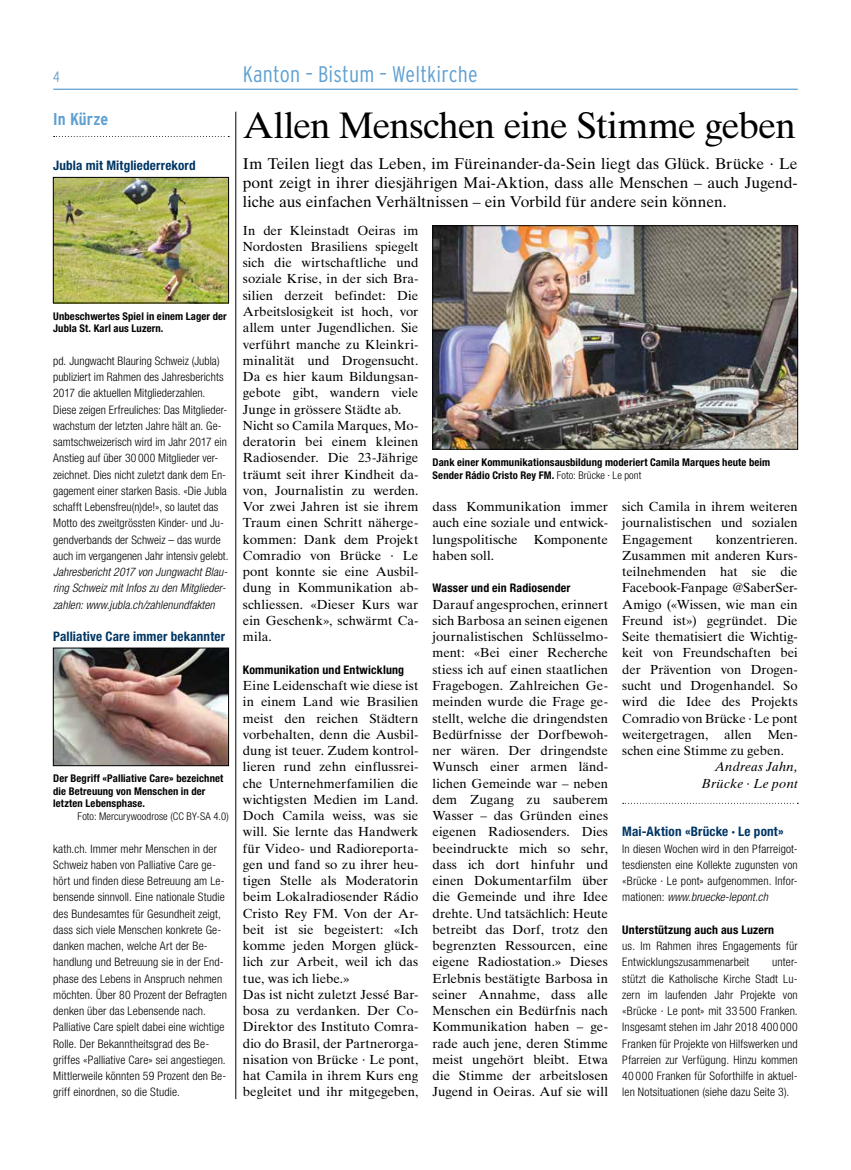
<style>
.page{position:relative;width:851px;height:1170px;background:#fff}
.page>*{position:absolute;margin:0;border:0;box-sizing:border-box;transform-origin:0 0}
.t1{font:36.88px "Times Ten LT Std";letter-spacing:-.035em;color:#000}
.t2{font:300 condensed 22.5px "Interstate";letter-spacing:.01em;color:#5fa0d2}
.t3{font:700 condensed 17.12px "Interstate";letter-spacing:.005em;color:#5fa0d2}
.t4{font:15.62px/18.8px "Times Ten LT Std";letter-spacing:-.005em;color:#000;text-align:justify}
.t5{font:300 condensed 15px "Interstate";color:#5fa0d2}
.t6{font:13.12px/16.2px "Times Ten LT Std";letter-spacing:-.005em;color:#000;text-align:justify}
.t7{font:700 condensed 13.12px "Helvetica Neue LT Std";letter-spacing:.01em;color:#003664}
.t8{font:italic 13.12px/16.2px "Times Ten LT Std";letter-spacing:.01em;color:#000;text-align:right}
.t9{font:700 condensed 11.88px "Helvetica Neue LT Std";letter-spacing:.015em;color:#000}
.t10{font:300 condensed 11.75px/16.2px "Helvetica Neue LT Std";letter-spacing:.01em;color:#000}
.t11{font:italic 300 condensed 11.75px/16.2px "Helvetica Neue LT Std";letter-spacing:.01em;color:#000}
.t12{font:700 condensed 10.62px/12.8px "Helvetica Neue LT Std";letter-spacing:.01em;color:#000}
.t13{font:300 condensed 10.62px "Helvetica Neue LT Std";letter-spacing:.01em;color:#000}
.s1{font-weight:300}
.s2{font-style:italic}
</style>
<div class="page">
<hr style="left:235px;top:112px;width:1px;height:986px;background:#000">
<hr style="left:53px;top:89px;width:744px;height:1px;background:#5fa0d2">
<img style="left:434px;top:227px;width:361px;height:220px">
<div style="left:432px;top:225px;width:365px;height:224px;border:1px solid #000"></div>
<svg style="left:54px;top:136px;width:175px;height:1px"></svg>
<img style="left:55px;top:650px;width:172px;height:113px">
<div style="left:53px;top:648px;width:176px;height:117px;border:1px solid #000"></div>
<img style="left:55px;top:179px;width:172px;height:122px">
<div style="left:53px;top:177px;width:176px;height:126px;border:1px solid #000"></div>
<svg style="left:622px;top:802px;width:176px;height:1px"></svg>
<p class="t5" style="left:53px;top:68px;width:8px">4</p>
<h2 class="t2" style="left:243px;top:62px;width:236px">Kanton – Bistum – Weltkirche</h2>
<h1 class="t1" style="left:243px;top:104px;width:554px">Allen Menschen eine Stimme geben</h1>
<p class="t4" style="left:243px;top:154px;width:556px">Im Teilen liegt das Leben, im Füreinander-da-Sein liegt das Glück. Brücke ∙ Le pont zeigt in ihrer diesjährigen Mai-Aktion, dass alle Menschen – auch Jugend&shy;liche aus einfachen Verhältnissen – ein Vorbild für andere sein können.</p>
<p class="t6" style="left:243px;top:222px;width:177px;text-align:left">In der Kleinstadt Oeiras im<br>Nordosten Brasiliens spiegelt sich die wirtschaftliche und soziale Krise, in der sich Bra&shy;silien derzeit befindet: Die<br>Arbeitslosigkeit ist hoch, vor allem unter Jugendlichen. Sie verführt manche zu Kleinkri&shy;minalität und Drogensucht.<br>Da es hier kaum Bildungsan&shy;gebote gibt, wandern viele<br>Junge in grössere Städte ab.<br>Nicht so Camila Marques, Mo&shy;deratorin bei einem kleinen<br>Radiosender. Die 23-Jährige träumt seit ihrer Kindheit da&shy;von, Journalistin zu werden.<br>Vor zwei Jahren ist sie ihrem<br>Traum einen Schritt näherge&shy;kommen: Dank dem Projekt<br>Comradio von Brücke ∙ Le pont konnte sie eine Ausbil&shy;dung in Kommunikation ab&shy;schliessen. «Dieser Kurs war ein Geschenk», schwärmt Ca&shy;mila.</p>
<p class="t9" style="left:243px;top:662px;width:163px">Kommunikation und Entwicklung</p>
<p class="t6" style="left:243px;top:677px;width:177px;text-align:left">Eine Leidenschaft wie diese ist in einem Land wie Brasilien meist den reichen Städtern vorbehalten, denn die Ausbil&shy;dung ist teuer. Zudem kontrol&shy;lieren rund zehn einflussrei&shy;che Unternehmerfamilien die wichtigsten Medien im Land.<br>Doch Camila weiss, was sie will. Sie lernte das Handwerk für Video- und Radioreporta&shy;gen und fand so zu ihrer heu&shy;tigen Stelle als Moderatorin beim Lokalradiosender Rádio<br>Cristo Rey FM. Von der Ar&shy;beit ist sie begeistert: «Ich komme jeden Morgen glück&shy;lich zur Arbeit, weil ich das tue, was ich liebe.»<br>Das ist nicht zuletzt Jessé Bar&shy;bosa zu verdanken. Der Co-<br>Direktor des Instituto Comra&shy;dio do Brasil, der Partnerorga&shy;nisation von Brücke ∙ Le pont, hat Camila in ihrem Kurs eng begleitet und ihr mitgegeben,</p>
<h3 class="t3" style="left:53px;top:110px;width:56px">In Kürze</h3>
<p class="t7" style="left:53px;top:157px;width:144px">Jubla mit Mitgliederrekord</p>
<p class="t12" style="left:53px;top:309px;width:175px">Unbeschwertes Spiel in einem Lager der<br>Jubla St. Karl aus Luzern.</p>
<p class="t10" style="left:53px;top:352px;width:177px">pd. Jungwacht Blauring Schweiz (Jubla) publiziert im Rahmen des Jahresberichts 2017 die aktuellen Mitgliederzahlen.<br>Diese zeigen Erfreuliches: Das Mitglieder&shy;wachstum der letzten Jahre hält an. Ge&shy;samtschweizerisch wird im Jahr 2017 ein Anstieg auf über 30 000 Mitglieder ver&shy;zeichnet. Dies nicht zuletzt dank dem En&shy;gagement einer starken Basis. «Die Jubla schafft Lebensfreu(n)de!», so lautet das Motto des zweitgrössten Kinder- und Ju&shy;gendverbands der Schweiz – das wurde auch im vergangenen Jahr intensiv gelebt.</p>
<p class="t11" style="left:53px;top:564px;width:176px">Jahresbericht 2017 von Jungwacht Blau&shy;ring Schweiz mit Infos zu den Mitglieder&shy;zahlen: www.jubla.ch/zahlenundfakten</p>
<p class="t7" style="left:53px;top:628px;width:173px">Palliative Care immer bekannter</p>
<p class="t12" style="left:432px;top:455px;width:339px">Dank einer Kommunikationsausbildung moderiert Camila Marques heute beim<br>Sender Rádio Cristo Rey FM. <span class="s1">Foto: Brücke ∙ Le pont</span></p>
<p class="t6" style="left:432px;top:498px;width:177px">dass Kommunikation immer auch eine soziale und entwick&shy;lungspolitische Komponente haben soll.</p>
<p class="t9" style="left:432px;top:581px;width:139px">Wasser und ein Radiosender</p>
<p class="t6" style="left:432px;top:596px;width:177px">Darauf angesprochen, erinnert sich Barbosa an seinen eigenen journalistischen Schlüsselmo&shy;ment: «Bei einer Recherche stiess ich auf einen staatlichen Fragebogen. Zahlreichen Ge&shy;meinden wurde die Frage ge&shy;stellt, welche die dringendsten Bedürfnisse der Dorfbewoh&shy;ner wären. Der dringendste Wunsch einer armen länd&shy;lichen Gemeinde war – neben dem Zugang zu sauberem Wasser – das Gründen eines eigenen Radiosenders. Dies beeindruckte mich so sehr, dass ich dort hinfuhr und einen Dokumentarfilm über die Gemeinde und ihre Idee drehte. Und tatsächlich: Heute betreibt das Dorf, trotz den begrenzten Ressourcen, eine eigene Radiostation.» Dieses Erlebnis bestätigte Barbosa in seiner Annahme, dass alle Menschen ein Bedürfnis nach Kommunikation haben – ge&shy;rade auch jene, deren Stimme meist ungehört bleibt. Etwa die Stimme der arbeitslosen Jugend in Oeiras. Auf sie will</p>
<p class="t6" style="left:622px;top:498px;width:177px">sich Camila in ihrem weiteren journalistischen und sozialen Engagement</p>
<p class="t6" style="left:622px;top:531px;width:177px;text-indent:93px">konzentrieren.<br>Zusammen mit anderen Kurs&shy;teilnehmenden hat sie die Facebook-Fanpage @SaberSer-Amigo («Wissen, wie man ein Freund ist») gegründet. Die Seite thematisiert die Wichtig&shy;keit von Freundschaften bei der Prävention von Drogen&shy;sucht und Drogenhandel. So wird die Idee des Projekts Comradio von Brücke ∙ Le pont weitergetragen, allen Men&shy;schen eine Stimme zu geben.</p>
<p class="t8" style="left:701px;top:758px;width:98px">Andreas Jahn,<br>Brücke ∙ Le pont</p>
<p class="t7" style="left:622px;top:823px;width:163px">Mai-Aktion «Brücke ∙ Le pont»</p>
<p class="t10" style="left:622px;top:840px;width:177px;text-align:justify">In diesen Wochen wird in den Pfarreigot&shy;tesdiensten eine Kollekte zugunsten von «Brücke ∙ Le pont» aufgenommen. Infor&shy;mationen: <span class="s2">www.bruecke-lepont.ch</span></p>
<p class="t9" style="left:622px;top:922px;width:153px">Unterstützung auch aus Luzern</p>
<p class="t10" style="left:622px;top:937px;width:177px">us. Im Rahmen ihres Engagements für<br>Entwicklungszusammenarbeit</p>
<p class="t12" style="left:53px;top:771px;width:172px">Der Begriff «Palliative Care» bezeichnet die Betreuung von Menschen in der letzten Lebensphase.</p>
<p class="t13" style="left:78px;top:810px;width:152px">Foto: Mercurywoodrose (CC BY-SA 4.0)</p>
<p class="t10" style="left:53px;top:840px;width:175px">kath.ch. Immer mehr Menschen in der Schweiz haben von Palliative Care ge&shy;hört und finden diese Betreuung am Le&shy;bensende sinnvoll. Eine nationale Studie des Bundesamtes für Gesundheit zeigt, dass sich viele Menschen konkrete Ge&shy;danken machen, welche Art der Be&shy;handlung und Betreuung sie in der End&shy;phase des Lebens in Anspruch nehmen möchten. Über 80 Prozent der Befragten denken über das Lebensende nach.<br>Palliative Care spielt dabei eine wichtige Rolle. Der Bekanntheitsgrad des Be&shy;griffes «Palliative Care» sei angestiegen.<br>Mittlerweile könnten 59 Prozent den Be&shy;griff einordnen, so die Studie.</p>
<p class="t10" style="left:622px;top:953px;width:177px;text-align:justify;text-indent:150px">unter&shy;stützt die Katholische Kirche Stadt Lu&shy;zern im laufenden Jahr Projekte von «Brücke ∙ Le pont» mit 33 500 Franken.<br>Insgesamt stehen im Jahr 2018 400 000<br>Franken für Projekte von Hilfswerken und Pfarreien zur Verfügung. Hinzu kommen 40 000 Franken für Soforthilfe in aktuel&shy;len Notsituationen (siehe dazu Seite 3).</p>
</div>
